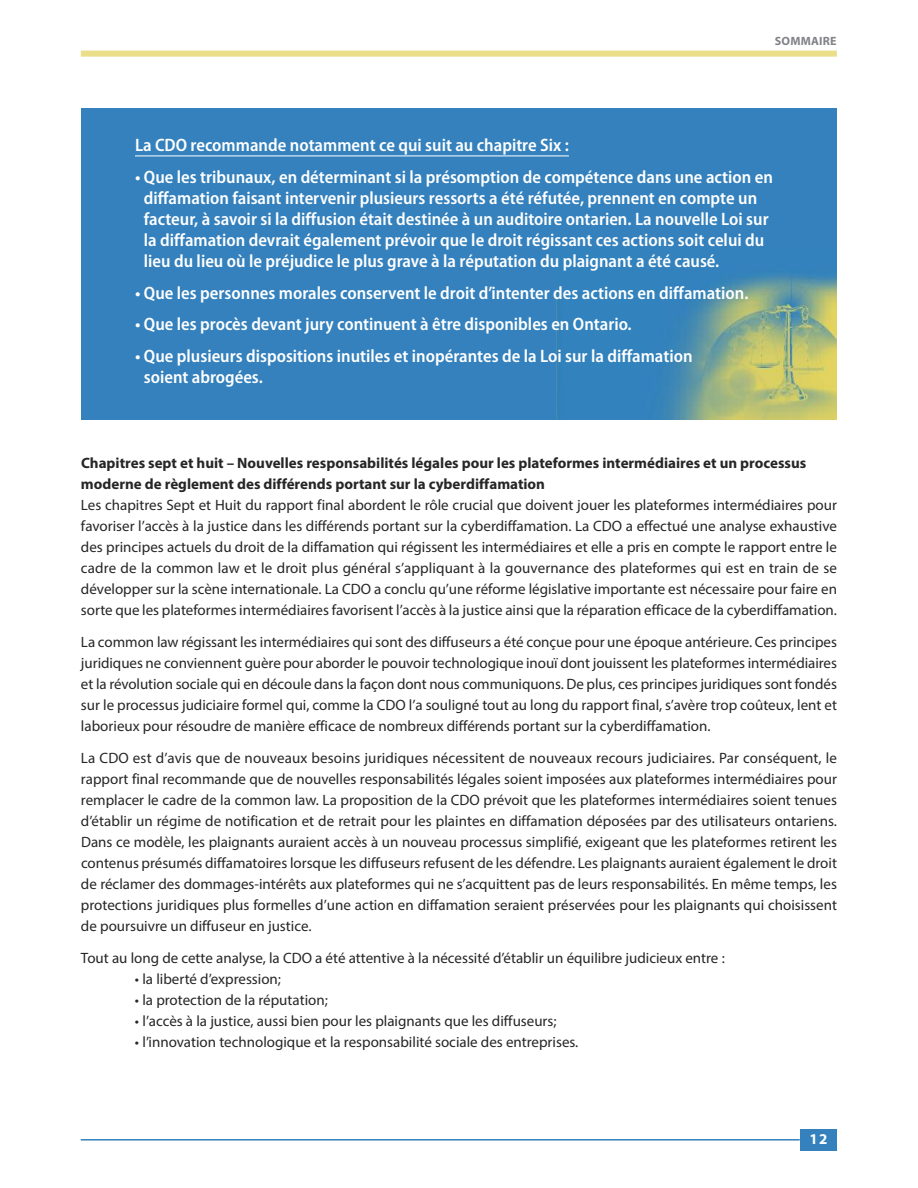
<style>
.page{position:relative;width:918px;height:1188px;background:#fff}
.page>*{position:absolute;margin:0;border:0;box-sizing:border-box;transform-origin:0 0}
.t1{font:600 semi-condensed 18px/21px "Myriad Pro";color:#fff}
.t2{font:15px/21px "Myriad Pro";color:#272627;text-align:justify}
.t3{font:700 15px/21px "Myriad Pro";color:#272627}
.t4{font:700 15px "Myriad Pro";color:#fff}
.t5{font:700 12px "Myriad Pro";letter-spacing:.02em;color:#818387}
</style>
<div class="page">
<div style="left:81px;top:108px;width:756px;height:312px;background:#3481bd"></div>
<img style="left:557px;top:275px;width:280px;height:145px">
<div style="left:81px;top:51px;width:756px;height:6px;background:#eade89"></div>
<div style="left:800px;top:1129px;width:37px;height:21px;background:#3481bd"></div>
<hr style="left:81px;top:1139px;width:719px;height:2px;background:#3481bd">
<hr style="left:135px;top:156px;width:434px;height:1px;background:#fff">
<p class="t5" style="left:775px;top:36px;width:63px">SOMMAIRE</p>
<p class="t1" style="left:135px;top:136px;width:435px">La CDO recommande notamment ce qui suit au chapitre Six :</p>
<p class="t1" style="left:144px;top:168px;width:631px;text-indent:-9px">• Que les tribunaux, en déterminant si la présomption de compétence dans une action en diffamation faisant intervenir plusieurs ressorts a été réfutée, prennent en compte un facteur, à savoir si la diffusion était destinée à un auditoire ontarien. La nouvelle Loi sur la diffamation devrait également prévoir que le droit régissant ces actions soit celui du lieu du lieu où le préjudice le plus grave à la réputation du plaignant a été causé.</p>
<p class="t1" style="left:135px;top:284px;width:615px">• Que les personnes morales conservent le droit d’intenter des actions en diffamation.</p>
<p class="t1" style="left:135px;top:315px;width:498px">• Que les procès devant jury continuent à être disponibles en Ontario.</p>
<p class="t1" style="left:144px;top:347px;width:550px;text-indent:-9px">• Que plusieurs dispositions inutiles et inopérantes de la Loi sur la diffamation soient abrogées.</p>
<p class="t3" style="left:81px;top:454px;width:727px">Chapitres sept et huit – Nouvelles responsabilités légales pour les plateformes intermédiaires et un processus moderne de règlement des différends portant sur la cyberdiffamation</p>
<p class="t2" style="left:81px;top:496px;width:758px">Les chapitres Sept et Huit du rapport final abordent le rôle crucial que doivent jouer les plateformes intermédiaires pour favoriser l’accès à la justice dans les différends portant sur la cyberdiffamation. La CDO a effectué une analyse exhaustive des principes actuels du droit de la diffamation qui régissent les intermédiaires et elle a pris en compte le rapport entre le cadre de la common law et le droit plus général s’appliquant à la gouvernance des plateformes qui est en train de se développer sur la scène internationale. La CDO a conclu qu’une réforme législative importante est nécessaire pour faire en sorte que les plateformes intermédiaires favorisent l’accès à la justice ainsi que la réparation efficace de la cyberdiffamation.</p>
<p class="t2" style="left:81px;top:633px;width:758px">La common law régissant les intermédiaires qui sont des diffuseurs a été conçue pour une époque antérieure. Ces principes juridiques ne conviennent guère pour aborder le pouvoir technologique inouï dont jouissent les plateformes intermédiaires et la révolution sociale qui en découle dans la façon dont nous communiquons. De plus, ces principes juridiques sont fondés sur le processus judiciaire formel qui, comme la CDO l’a souligné tout au long du rapport final, s’avère trop coûteux, lent et laborieux pour résoudre de manière efficace de nombreux différends portant sur la cyberdiffamation.</p>
<p class="t2" style="left:81px;top:749px;width:758px">La CDO est d’avis que de nouveaux besoins juridiques nécessitent de nouveaux recours judiciaires. Par conséquent, le rapport final recommande que de nouvelles responsabilités légales soient imposées aux plateformes intermédiaires pour remplacer le cadre de la common law. La proposition de la CDO prévoit que les plateformes intermédiaires soient tenues d’établir un régime de notification et de retrait pour les plaintes en diffamation déposées par des utilisateurs ontariens.<br>Dans ce modèle, les plaignants auraient accès à un nouveau processus simplifié, exigeant que les plateformes retirent les contenus présumés diffamatoires lorsque les diffuseurs refusent de les défendre. Les plaignants auraient également le droit de réclamer des dommages-intérêts aux plateformes qui ne s’acquittent pas de leurs responsabilités. En même temps, les protections juridiques plus formelles d’une action en diffamation seraient préservées pour les plaignants qui choisissent de poursuivre un diffuseur en justice.</p>
<p class="t2" style="left:81px;top:949px;width:645px">Tout au long de cette analyse, la CDO a été attentive à la nécessité d’établir un équilibre judicieux entre :</p>
<p class="t2" style="left:135px;top:970px;width:148px">• la liberté d’expression;</p>
<p class="t2" style="left:135px;top:991px;width:194px">• la protection de la réputation;</p>
<p class="t2" style="left:135px;top:1012px;width:423px">• l’accès à la justice, aussi bien pour les plaignants que les diffuseurs;</p>
<p class="t2" style="left:135px;top:1033px;width:445px">• l’innovation technologique et la responsabilité sociale des entreprises.</p>
<p class="t4" style="left:809px;top:1133px;width:20px">12</p>
</div>
